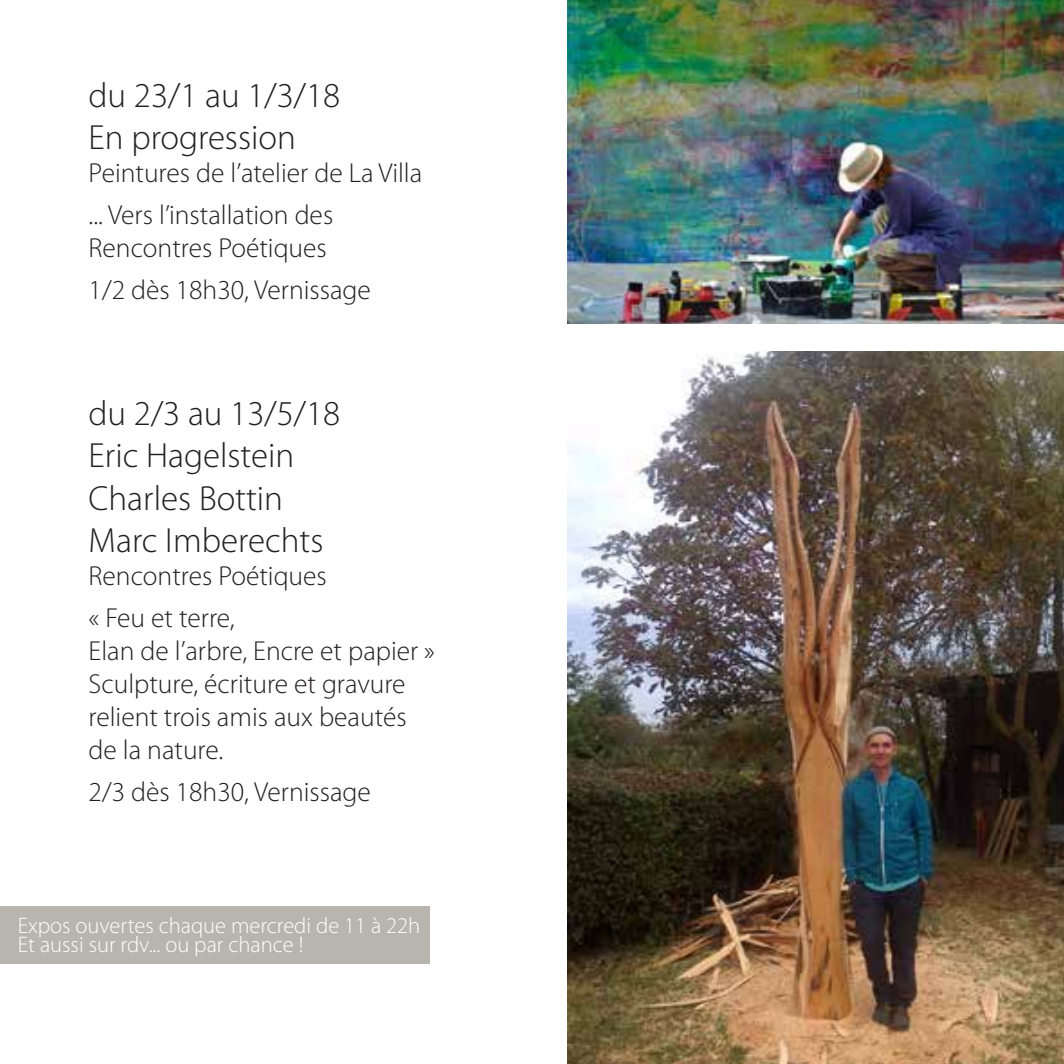
<style>
.page{position:relative;width:1064px;height:1064px;background:#fff}
.page>*{position:absolute;margin:0;border:0;box-sizing:border-box;transform-origin:0 0}
.t1{font:300 35px/42px "Myriad Pro";color:#231f20}
.t2{font:300 27.5px/42px "Myriad Pro";color:#231f20}
.t3{font:300 22.5px/19.5px "Myriad Pro";color:#fff}
</style>
<div class="page">
<img style="left:567px;top:351px;width:496px;height:712px">
<img style="left:567px;top:0;width:496px;height:324px">
<div style="left:0;top:906px;width:429px;height:57px;background:#b7b5ad"></div>
<p class="t1" style="left:88px;top:75px;width:253px">du 23/1 au 1/3/18<br>En progression</p>
<p class="t2" style="left:88px;top:152px;width:335px">Peintures de l’atelier de La Villa ... Vers l’installation des</p>
<p class="t2" style="left:88px;top:227px;width:284px">Rencontres Poétiques<br>1/2 dès 18h30, Vernissage</p>
<p class="t1" style="left:88px;top:393px;width:253px">du 2/3 au 13/5/18<br>Eric Hagelstein<br>Charles Bottin<br>Marc Imberechts</p>
<p class="t2" style="left:88px;top:554px;width:240px">Rencontres Poétiques « Feu et terre,</p>
<p class="t2" style="left:88px;top:634px;width:348px;line-height:33px">Elan de l’arbre, Encre et papier »<br>Sculpture, écriture et gravure relient trois amis aux beautés de la nature.</p>
<p class="t2" style="left:88px;top:770px;width:284px">2/3 dès 18h30, Vernissage</p>
<p class="t3" style="left:18px;top:915px;width:404px">Expos ouvertes chaque mercredi de 11 à 22h<br>Et aussi sur rdv... ou par chance !</p>
</div>
